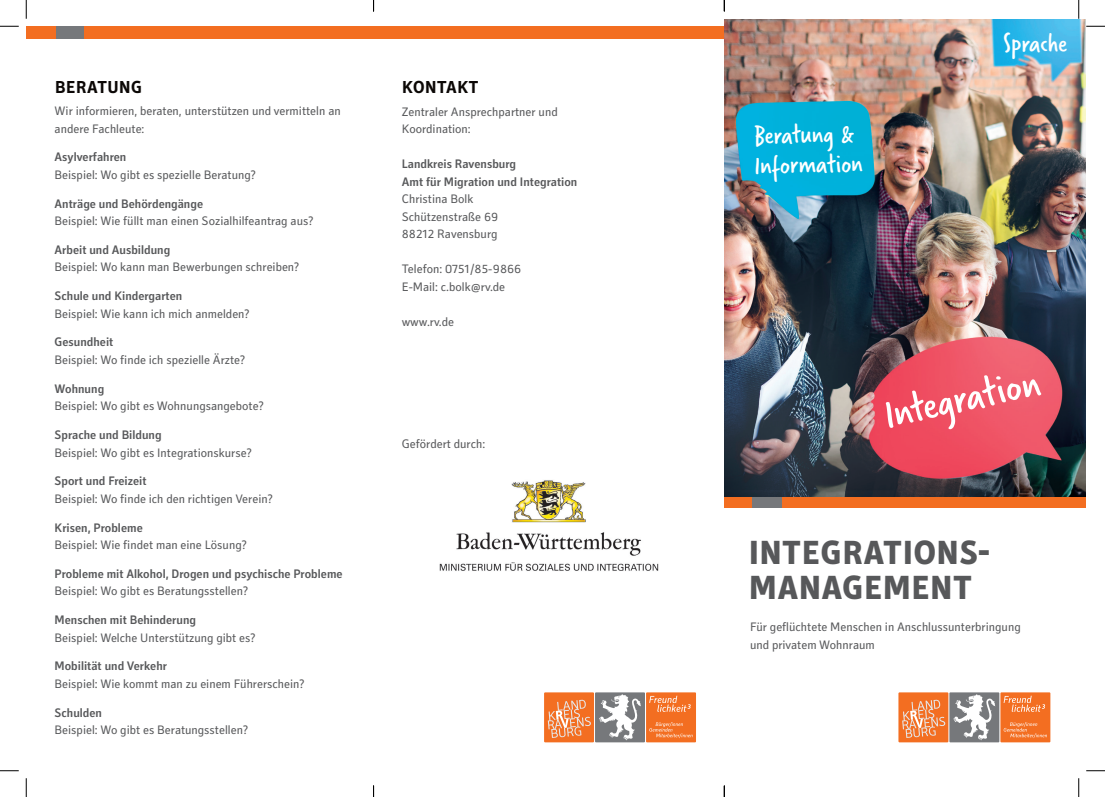
<style>
.page{position:relative;width:1105px;height:797px;background:#fff}
.page>*{position:absolute;margin:0;border:0;box-sizing:border-box;transform-origin:0 0}
.t1{font:44.62px "Verveine";color:#fff}
.t2{font:800 33.75px/35px "Secca";letter-spacing:.03em;color:#57585a}
.t3{font:27.5px/30px "Verveine";color:#fff}
.t4{font:700 17.5px "Secca";letter-spacing:.03em;color:#0c0806}
.t5{font:12.5px/17.5px "Secca";color:#57585a}
.t6{font:500 12.5px/17.5px "Secca";color:#57585a}
</style>
<div class="page">
<div style="left:752px;top:495px;width:30px;height:12px;background:#76787b"></div>
<div style="left:782px;top:495px;width:304px;height:12px;background:#f36e21"></div>
<div style="left:724px;top:495px;width:28px;height:12px;background:#f36e21"></div>
<div style="left:646px;top:692px;width:50px;height:50px;background:#f36e21"></div>
<svg style="left:649px;top:695px;width:44px;height:43px"></svg>
<div style="left:544px;top:692px;width:50px;height:50px;background:#f36e21"></div>
<svg style="left:548px;top:699px;width:43px;height:39px"></svg>
<div style="left:595px;top:692px;width:50px;height:50px;background:#76787b"></div>
<svg style="left:599px;top:694px;width:42px;height:46px"></svg>
<div style="left:53px;top:26px;width:33px;height:13px;background:#76787b"></div>
<div style="left:84px;top:26px;width:640px;height:13px;background:#f36e21"></div>
<div style="left:26px;top:26px;width:30px;height:13px;background:#f36e21"></div>
<div style="left:1000px;top:692px;width:50px;height:50px;background:#f36e21"></div>
<svg style="left:1003px;top:695px;width:44px;height:43px"></svg>
<div style="left:898px;top:692px;width:50px;height:50px;background:#f36e21"></div>
<svg style="left:902px;top:699px;width:43px;height:39px"></svg>
<div style="left:949px;top:692px;width:50px;height:50px;background:#76787b"></div>
<svg style="left:953px;top:694px;width:42px;height:46px"></svg>
<img style="left:724px;top:19px;width:362px;height:477px">
<img style="left:439px;top:480px;width:220px;height:91px">
<svg style="left:0;top:25px;width:19px;height:2px"></svg>
<svg style="left:1086px;top:25px;width:19px;height:2px"></svg>
<svg style="left:0;top:770px;width:19px;height:1px"></svg>
<svg style="left:1086px;top:770px;width:19px;height:1px"></svg>
<svg style="left:25px;top:0;width:2px;height:19px"></svg>
<svg style="left:25px;top:778px;width:2px;height:19px"></svg>
<svg style="left:1078px;top:0;width:1px;height:19px"></svg>
<svg style="left:1078px;top:778px;width:1px;height:19px"></svg>
<svg style="left:373px;top:785px;width:1px;height:12px"></svg>
<svg style="left:724px;top:785px;width:1px;height:12px"></svg>
<h3 class="t4" style="left:55px;top:76px;width:89px">BERATUNG</h3>
<h3 class="t4" style="left:402px;top:76px;width:78px">KONTAKT</h3>
<p class="t5" style="left:55px;top:102px;width:288px">Wir informieren, beraten, unterstützen und vermitteln an andere Fachleute:</p>
<p class="t6" style="left:55px;top:149px;width:73px">Asylverfahren</p>
<p class="t5" style="left:55px;top:166px;width:202px">Beispiel: Wo gibt es spezielle Beratung?</p>
<p class="t6" style="left:55px;top:195px;width:150px">Anträge und Behördengänge</p>
<p class="t5" style="left:55px;top:212px;width:260px">Beispiel: Wie füllt man einen Sozialhilfeantrag aus?</p>
<p class="t6" style="left:55px;top:241px;width:117px">Arbeit und Ausbildung</p>
<p class="t5" style="left:55px;top:259px;width:246px">Beispiel: Wo kann man Bewerbungen schreiben?</p>
<p class="t6" style="left:55px;top:287px;width:129px">Schule und Kindergarten</p>
<p class="t5" style="left:55px;top:305px;width:196px">Beispiel: Wie kann ich mich anmelden?</p>
<p class="t6" style="left:55px;top:334px;width:60px">Gesundheit</p>
<p class="t5" style="left:55px;top:351px;width:192px">Beispiel: Wo finde ich spezielle Ärzte?</p>
<p class="t6" style="left:55px;top:380px;width:51px">Wohnung</p>
<p class="t5" style="left:55px;top:397px;width:210px">Beispiel: Wo gibt es Wohnungsangebote?</p>
<p class="t6" style="left:55px;top:426px;width:109px">Sprache und Bildung</p>
<p class="t5" style="left:55px;top:444px;width:198px">Beispiel: Wo gibt es Integrationskurse?</p>
<p class="t6" style="left:55px;top:472px;width:93px">Sport und Freizeit</p>
<p class="t5" style="left:55px;top:490px;width:219px">Beispiel: Wo finde ich den richtigen Verein?</p>
<p class="t6" style="left:55px;top:519px;width:90px">Krisen, Probleme</p>
<p class="t5" style="left:55px;top:536px;width:193px">Beispiel: Wie findet man eine Lösung?</p>
<p class="t6" style="left:55px;top:565px;width:290px">Probleme mit Alkohol, Drogen und psychische Probleme</p>
<p class="t5" style="left:55px;top:582px;width:195px">Beispiel: Wo gibt es Beratungsstellen?</p>
<p class="t6" style="left:55px;top:611px;width:143px">Menschen mit Behinderung</p>
<p class="t5" style="left:55px;top:629px;width:202px">Beispiel: Welche Unterstützung gibt es?</p>
<p class="t6" style="left:55px;top:657px;width:114px">Mobilität und Verkehr</p>
<p class="t5" style="left:55px;top:675px;width:251px">Beispiel: Wie kommt man zu einem Führerschein?</p>
<p class="t6" style="left:55px;top:704px;width:49px">Schulden</p>
<p class="t5" style="left:55px;top:721px;width:195px">Beispiel: Wo gibt es Beratungsstellen?</p>
<p class="t5" style="left:402px;top:103px;width:157px">Zentraler Ansprechpartner und<br>Koordination:</p>
<p class="t6" style="left:402px;top:155px;width:177px">Landkreis Ravensburg<br>Amt für Migration und Integration</p>
<p class="t5" style="left:402px;top:190px;width:98px">Christina Bolk<br>Schützenstraße 69<br>88212 Ravensburg</p>
<p class="t5" style="left:402px;top:260px;width:121px">Telefon: 0751/85-9866<br>E-Mail: c.bolk@rv.de</p>
<p class="t5" style="left:402px;top:313px;width:54px">www.rv.de</p>
<p class="t5" style="left:402px;top:435px;width:85px">Gefördert durch:</p>
<h3 class="t3" style="left:754px;top:120px;width:110px;rotate:-1deg">Beratung &amp;<br>Information</h3>
<h3 class="t3" style="left:1003px;top:28px;width:66px;rotate:1deg">Sprache</h3>
<h1 class="t1" style="left:878px;top:384px;width:160px;rotate:-12deg">Integration</h1>
<h2 class="t2" style="left:749px;top:535px;width:243px">INTEGRATIONS-<br>MANAGEMENT</h2>
<p class="t5" style="left:750px;top:618px;width:272px">Für geflüchtete Menschen in Anschlussunterbringung und privatem Wohnraum</p>
</div>
